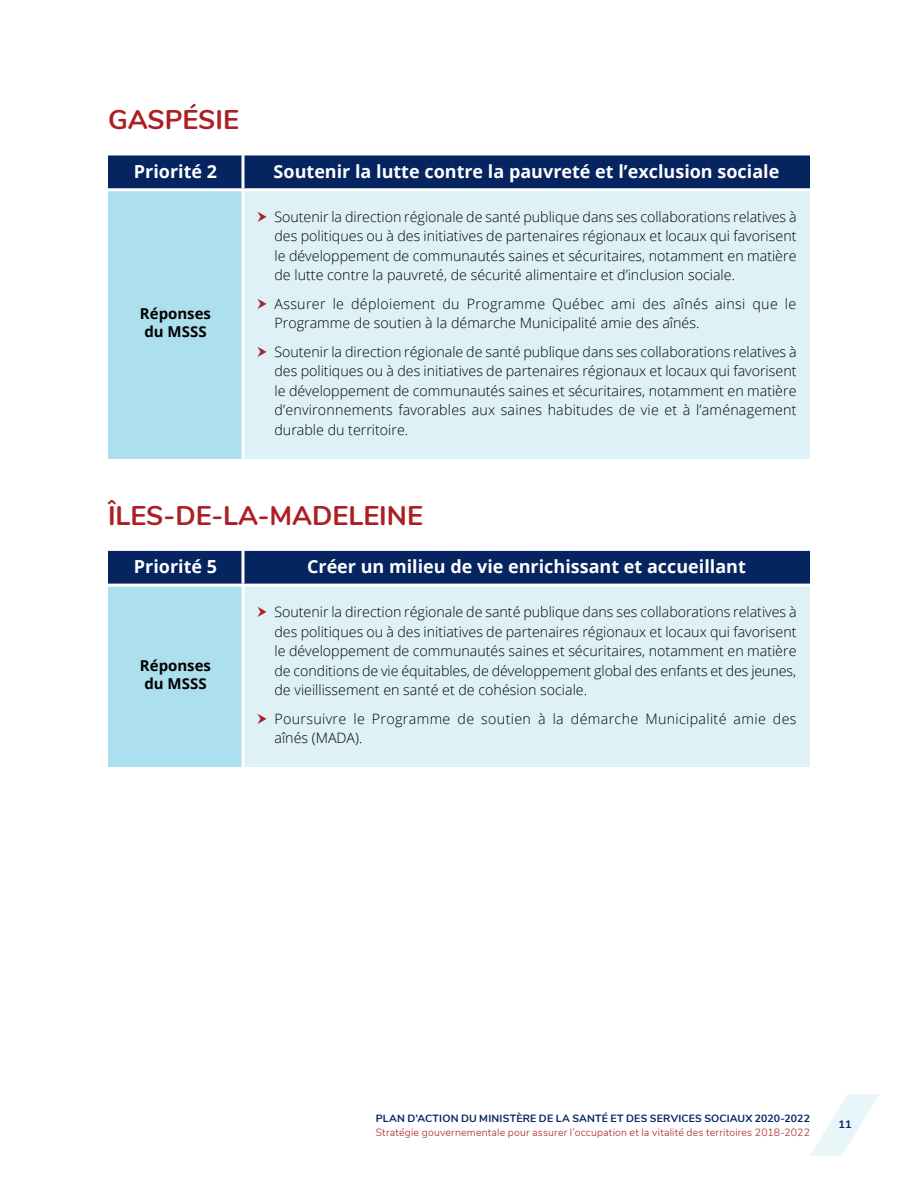
<style>
.page{position:relative;width:918px;height:1188px;background:#fff}
.page>*{position:absolute;margin:0;border:0;box-sizing:border-box;transform-origin:0 0}
.t1{font:700 27px "Nunito";color:#ac1f23}
.TH{font:700 18px "Open Sans";color:#fff}
.TD_-_colonne_gauche{font:700 15px/18px "Open Sans";color:#000;text-align:center}
.t2{font:300 14.25px/19.5px "Open Sans";color:#000;text-align:justify}
.t3{font:300 14.25px/19.5px "Open Sans";letter-spacing:.025em;color:#000}
.t4{font:700 10.8px "Nunito";color:#052460}
.t5{font:300 10.5px "Nunito";letter-spacing:.02em;color:#ac1f23}
.t6{font:700 10.5px "Nunito";letter-spacing:.015em;color:#052460}
</style>
<div class="page">
<svg style="left:810px;top:1094px;width:69px;height:62px"></svg>
<div style="left:108px;top:156px;width:702px;height:32px;background:#052460"></div>
<div style="left:108px;top:190px;width:135px;height:269px;background:#ade0ee"></div>
<div style="left:243px;top:190px;width:567px;height:269px;background:#ddf1f7"></div>
<hr style="left:242px;top:155px;width:2px;height:33px;background:#fff">
<hr style="left:108px;top:188px;width:135px;height:3px;background:#fff">
<hr style="left:243px;top:188px;width:567px;height:3px;background:#fff">
<hr style="left:242px;top:191px;width:2px;height:268px;background:#fff">
<div style="left:108px;top:551px;width:702px;height:33px;background:#052460"></div>
<div style="left:108px;top:585px;width:135px;height:182px;background:#ade0ee"></div>
<div style="left:243px;top:585px;width:567px;height:182px;background:#ddf1f7"></div>
<hr style="left:242px;top:551px;width:2px;height:33px;background:#fff">
<hr style="left:108px;top:584px;width:135px;height:3px;background:#fff">
<hr style="left:243px;top:584px;width:567px;height:3px;background:#fff">
<hr style="left:242px;top:587px;width:2px;height:180px;background:#fff">
<h3 class="t1" style="left:108px;top:100px;width:133px">GASPÉSIE</h3>
<p class="TH" style="left:134px;top:159px;width:85px">Priorité 2</p>
<p class="TH" style="left:274px;top:159px;width:507px">Soutenir la lutte contre la pauvreté et l’exclusion sociale</p>
<p class="TD_-_colonne_gauche" style="left:140px;top:305px;width:73px">Réponses du MSSS</p>
<p class="t2" style="left:274px;top:206px;width:524px">Soutenir la direction régionale de santé publique dans ses collaborations relatives à des politiques ou à des initiatives de partenaires régionaux et locaux qui favorisent le développement de communautés saines et sécuritaires, notamment en matière de lutte contre la pauvreté, de sécurité alimentaire et d’inclusion sociale.</p>
<p class="t3" style="left:274px;top:293px;width:523px">Assurer le déploiement du Programme Québec ami des aînés ainsi que le<br>Programme de soutien à la démarche Municipalité amie des aînés.</p>
<p class="t2" style="left:274px;top:341px;width:524px">Soutenir la direction régionale de santé publique dans ses collaborations relatives à des politiques ou à des initiatives de partenaires régionaux et locaux qui favorisent le développement de communautés saines et sécuritaires, notamment en matière d’environnements favorables aux saines habitudes de vie et à l’aménagement durable du territoire.</p>
<h3 class="t1" style="left:108px;top:495px;width:316px">ÎLES-DE-LA-MADELEINE</h3>
<p class="TH" style="left:134px;top:554px;width:85px">Priorité 5</p>
<p class="TH" style="left:307px;top:554px;width:440px">Créer un milieu de vie enrichissant et accueillant</p>
<p class="TD_-_colonne_gauche" style="left:140px;top:656px;width:73px">Réponses du MSSS</p>
<p class="t2" style="left:274px;top:602px;width:524px">Soutenir la direction régionale de santé publique dans ses collaborations relatives à des politiques ou à des initiatives de partenaires régionaux et locaux qui favorisent le développement de communautés saines et sécuritaires, notamment en matière de conditions de vie équitables, de développement global des enfants et des jeunes, de vieillissement en santé et de cohésion sociale.</p>
<p class="t3" style="left:274px;top:708px;width:524px">Poursuivre le Programme de soutien à la démarche Municipalité amie des aînés (MADA).</p>
<p class="t6" style="left:376px;top:1111px;width:436px">PLAN D’ACTION DU MINISTÈRE DE LA SANTÉ ET DES SERVICES SOCIAUX 2020-2022</p>
<p class="t5" style="left:376px;top:1124px;width:436px">Stratégie gouvernementale pour assurer l’occupation et la vitalité des territoires 2018-2022</p>
<p class="t4" style="left:839px;top:1117px;width:15px">11</p>
</div>
